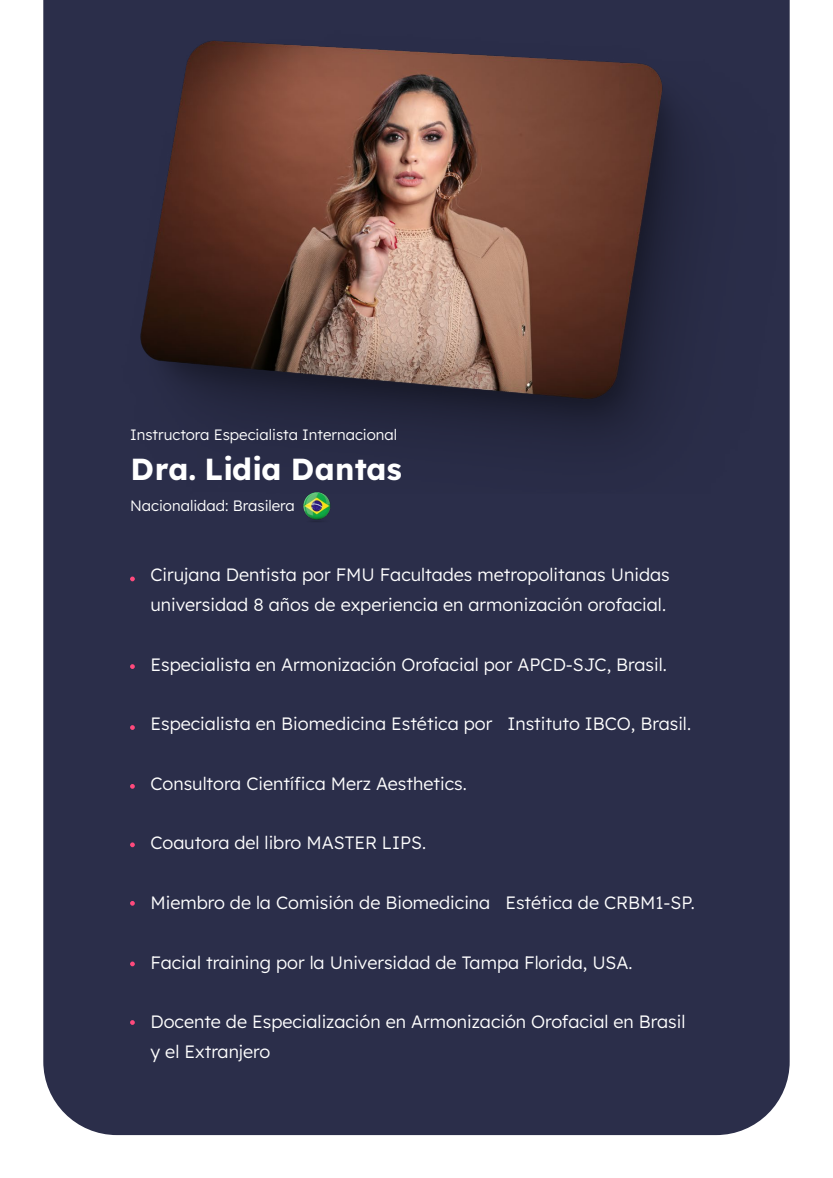
<style>
.page{position:relative;width:833px;height:1178px;background:#fff}
.page>*{position:absolute;margin:0;border:0;box-sizing:border-box;transform-origin:0 0}
.t1{font:700 30.38px "Lexend";letter-spacing:.005em;color:#fff}
.t2{font:300 17.88px/29.8px "Lexend";color:#fff}
.t3{font:300 15px "Lexend";color:#fff}
</style>
<div class="page">
<div style="left:43px;top:0;width:746px;height:1134px;background:#2b2e4a"></div>
<img style="left:57px;top:0;width:719px;height:493px">
<img style="left:296px;top:492px;width:41px;height:30px">
<svg style="left:130px;top:576px;width:5px;height:5px"></svg>
<svg style="left:130px;top:664px;width:5px;height:5px"></svg>
<svg style="left:130px;top:725px;width:5px;height:4px"></svg>
<svg style="left:130px;top:783px;width:5px;height:5px"></svg>
<svg style="left:130px;top:842px;width:5px;height:5px"></svg>
<svg style="left:130px;top:900px;width:5px;height:5px"></svg>
<svg style="left:130px;top:961px;width:5px;height:5px"></svg>
<svg style="left:130px;top:1019px;width:5px;height:5px"></svg>
<p class="t3" style="left:130px;top:423px;width:269px">Instructora Especialista Internacional</p>
<h1 class="t1" style="left:131px;top:447px;width:272px">Dra. Lidia Dantas</h1>
<p class="t3" style="left:130px;top:494px;width:166px">Nacionalidad: Brasilera</p>
<p class="t2" style="left:150px;top:559px;width:520px">Cirujana Dentista por FMU Facultades metropolitanas Unidas universidad 8 años de experiencia en armonización orofacial.</p>
<p class="t2" style="left:150px;top:648px;width:517px">Especialista en Armonización Orofacial por APCD-SJC, Brasil.</p>
<p class="t2" style="left:150px;top:707px;width:542px">Especialista en Biomedicina Estética por Instituto IBCO, Brasil.</p>
<p class="t2" style="left:150px;top:767px;width:318px">Consultora Científica Merz Aesthetics.</p>
<p class="t2" style="left:150px;top:827px;width:277px">Coautora del libro MASTER LIPS.</p>
<p class="t2" style="left:150px;top:886px;width:545px">Miembro de la Comisión de Biomedicina Estética de CRBM1-SP.</p>
<p class="t2" style="left:150px;top:946px;width:483px">Facial training por la Universidad de Tampa Florida, USA.</p>
<p class="t2" style="left:150px;top:1005px;width:536px">Docente de Especialización en Armonización Orofacial en Brasil y el Extranjero</p>
</div>
